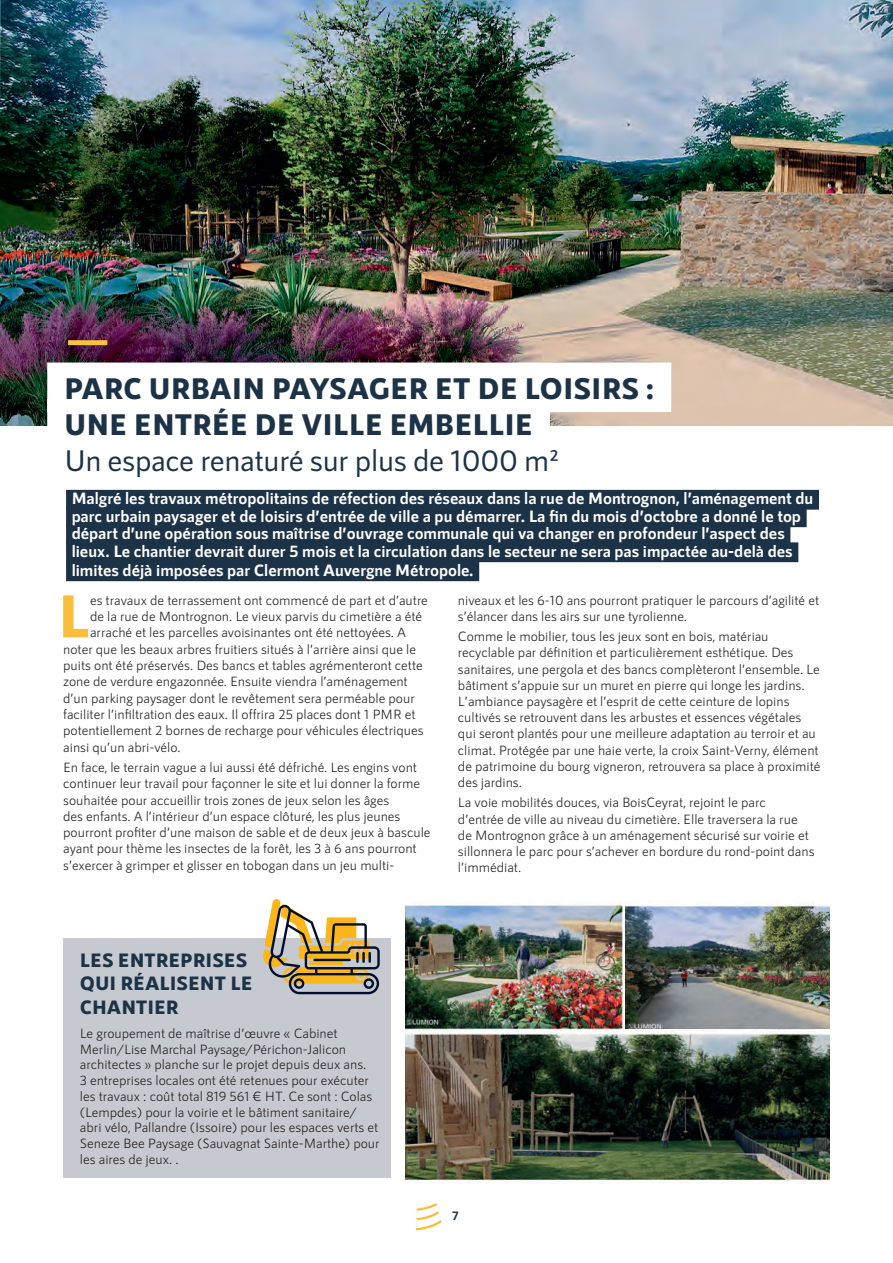
<style>
.page{position:relative;width:893px;height:1263px;background:#fff}
.page>*{position:absolute;margin:0;border:0;box-sizing:border-box;transform-origin:0 0}
.t1{font:800 60.9px "RNS Sanz";color:#fbbe3b}
.t2{font:800 30px "RNS Sanz";color:#1c3247}
.t3{font:500 30px "RNS Sanz";letter-spacing:-.01em;color:#1c3247}
.t4{font:800 19.5px/23.4px "RNS Sanz";color:#1c3247}
.t5{font:700 16.5px "RNS Sanz";color:#fff}
.t6{font:13.5px/16.2px "RNS Sanz";color:#231f20}
.t7{font:700 12.3px "RNS Sanz";color:#1c3247}
</style>
<div class="page">
<img style="left:0;top:0;width:893px;height:425px">
<div style="left:66px;top:490px;width:753px;height:20px;background:#1c3247"></div>
<div style="left:66px;top:507px;width:741px;height:20px;background:#1c3247"></div>
<div style="left:66px;top:525px;width:724px;height:20px;background:#1c3247"></div>
<div style="left:66px;top:542px;width:732px;height:20px;background:#1c3247"></div>
<div style="left:66px;top:561px;width:413px;height:20px;background:#1c3247"></div>
<div style="left:47px;top:362px;width:624px;height:50px;background:#fff"></div>
<div style="left:47px;top:398px;width:503px;height:50px;background:#fff"></div>
<div style="left:68px;top:340px;width:39px;height:5px;background:#f9c243"></div>
<div style="left:63px;top:938px;width:328px;height:240px;background:#c6c9cf"></div>
<img style="left:405px;top:902px;width:424px;height:281px">
<img style="left:625px;top:902px;width:204px;height:127px">
<svg style="left:263px;top:899px;width:117px;height:95px"></svg>
<hr style="left:313px;top:959px;width:38px;height:2px;background:#010f2a">
<svg style="left:416px;top:1203px;width:26px;height:27px"></svg>
<p class="t2" style="left:64px;top:371px;width:591px">PARC URBAIN PAYSAGER ET DE LOISIRS :</p>
<p class="t2" style="left:64px;top:407px;width:470px">UNE ENTRÉE DE VILLE EMBELLIE</p>
<p class="t3" style="left:64px;top:443px;width:498px">Un espace renaturé sur plus de 1000 m²</p>
<p class="t5" style="left:72px;top:489px;width:743px">Malgré les travaux métropolitains de réfection des réseaux dans la rue de Montrognon, l’aménagement du</p>
<p class="t5" style="left:72px;top:506px;width:731px">parc urbain paysager et de loisirs d’entrée de ville a pu démarrer. La fin du mois d’octobre a donné le top</p>
<p class="t5" style="left:72px;top:524px;width:715px">départ d’une opération sous maîtrise d’ouvrage communale qui va changer en profondeur l’aspect des</p>
<p class="t5" style="left:72px;top:541px;width:722px">lieux. Le chantier devrait durer 5 mois et la circulation dans le secteur ne sera pas impactée au-delà des</p>
<p class="t5" style="left:72px;top:560px;width:403px">limites déjà imposées par Clermont Auvergne Métropole.</p>
<p class="t1" style="left:58px;top:580px;width:34px">L</p>
<p class="t6" style="left:90px;top:592px;width:339px">es travaux de terrassement ont commencé de part et d’autre</p>
<p class="t6" style="left:458px;top:591px;width:363px">niveaux et les 6-10 ans pourront pratiquer le parcours d’agilité et s’élancer dans les airs sur une tyrolienne.</p>
<p class="t6" style="left:458px;top:628px;width:364px">Comme le mobilier, tous les jeux sont en bois, matériau recyclable par définition et particulièrement esthétique. Des sanitaires, une pergola et des bancs complèteront l’ensemble. Le bâtiment s’appuie sur un muret en pierre qui longe les jardins.<br>L’ambiance paysagère et l’esprit de cette ceinture de lopins cultivés se retrouvent dans les arbustes et essences végétales qui seront plantés pour une meilleure adaptation au terroir et au climat. Protégée par une haie verte, la croix Saint-Verny, élément de patrimoine du bourg vigneron, retrouvera sa place à proximité des jardins.</p>
<p class="t6" style="left:458px;top:794px;width:358px">La voie mobilités douces, via BoisCeyrat, rejoint le parc d’entrée de ville au niveau du cimetière. Elle traversera la rue de Montrognon grâce à un aménagement sécurisé sur voirie et sillonnera le parc pour s’achever en bordure du rond-point dans l’immédiat.</p>
<p class="t6" style="left:90px;top:608px;width:334px">de la rue de Montrognon. Le vieux parvis du cimetière a été</p>
<p class="t6" style="left:90px;top:624px;width:317px">arraché et les parcelles avoisinantes ont été nettoyées. A</p>
<p class="t6" style="left:63px;top:641px;width:354px">noter que les beaux arbres fruitiers situés à l’arrière ainsi que le</p>
<p class="t6" style="left:63px;top:657px;width:361px">puits ont été préservés. Des bancs et tables agrémenteront cette</p>
<p class="t6" style="left:63px;top:673px;width:346px">zone de verdure engazonnée. Ensuite viendra l’aménagement</p>
<p class="t6" style="left:63px;top:690px;width:353px">d’un parking paysager dont le revêtement sera perméable pour</p>
<p class="t6" style="left:63px;top:706px;width:354px">faciliter l’infiltration des eaux. Il offrira 25 places dont 1 PMR et</p>
<p class="t6" style="left:63px;top:722px;width:362px">potentiellement 2 bornes de recharge pour véhicules électriques</p>
<p class="t6" style="left:63px;top:739px;width:119px">ainsi qu’un abri-vélo.</p>
<p class="t6" style="left:63px;top:759px;width:369px">En face, le terrain vague a lui aussi été défriché. Les engins vont continuer leur travail pour façonner le site et lui donner la forme souhaitée pour accueillir trois zones de jeux selon les âges<br>des enfants. A l’intérieur d’un espace clôturé, les plus jeunes pourront profiter d’une maison de sable et de deux jeux à bascule ayant pour thème les insectes de la forêt, les 3 à 6 ans pourront s’exercer à grimper et glisser en tobogan dans un jeu multi-</p>
<p class="t4" style="left:80px;top:948px;width:174px">LES ENTREPRISES<br>QUI RÉALISENT LE<br>CHANTIER</p>
<p class="t6" style="left:80px;top:1025px;width:301px;line-height:15.8px">Le groupement de maîtrise d’œuvre « Cabinet Merlin/Lise Marchal Paysage/Périchon-Jalicon architectes » planche sur le projet depuis deux ans.<br>3 entreprises locales ont été retenues pour exécuter les travaux : coût total 819 561 € HT. Ce sont : Colas (Lempdes) pour la voirie et le bâtiment sanitaire/ abri vélo, Pallandre (Issoire) pour les espaces verts et Seneze Bee Paysage (Sauvagnat Sainte-Marthe) pour les aires de jeux. .</p>
<p class="t7" style="left:452px;top:1208px;width:8px">7</p>
</div>
